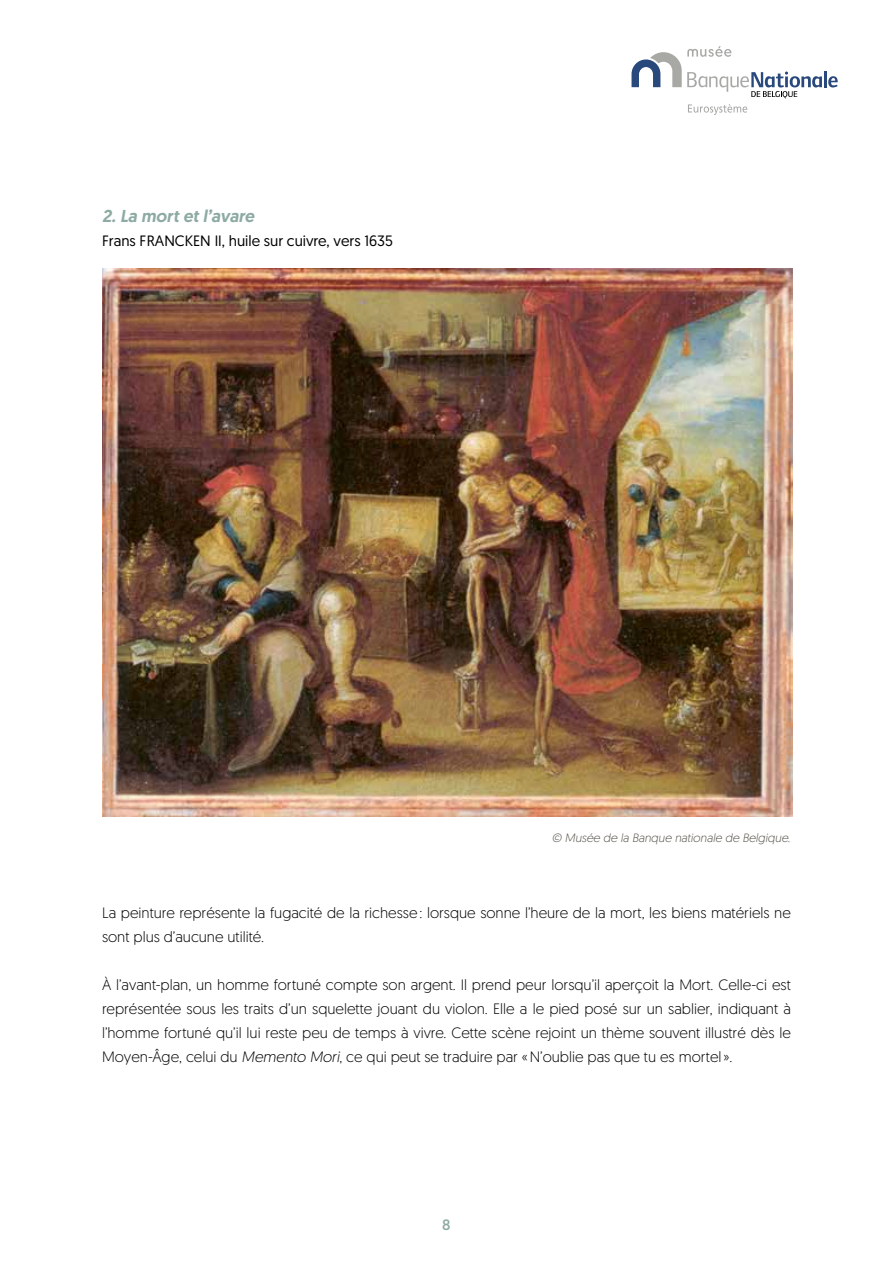
<style>
.page{position:relative;width:893px;height:1263px;background:#fff}
.page>*{position:absolute;margin:0;border:0;box-sizing:border-box;transform-origin:0 0}
.t1{font:italic 500 17.25px "Geomanist";color:#8daaa3}
.t2{font:300 15px/24px "Geomanist";color:#000}
.t3{font:15px "Geomanist";color:#000}
.t4{font:15px "Geomanist";color:#8daaa3}
.t5{font:italic 300 12px "Geomanist";color:#57544b}
.s1{font-style:italic}
</style>
<div class="page">
<hr style="left:824px;top:71px;width:3px;height:16px;background:#29497c">
<svg style="left:828px;top:76px;width:10px;height:11px"></svg>
<svg style="left:688px;top:104px;width:59px;height:11px"></svg>
<svg style="left:631px;top:46px;width:191px;height:52px"></svg>
<img style="left:103px;top:268px;width:689px;height:548px">
<p class="t1" style="left:102px;top:205px;width:154px">2. La mort et l’avare</p>
<p class="t3" style="left:102px;top:231px;width:292px">Frans FRANCKEN II, huile sur cuivre, vers 1635</p>
<p class="t5" style="left:552px;top:830px;width:240px">© Musée de la Banque nationale de Belgique.</p>
<p class="t2" style="left:102px;top:900px;width:690px">La peinture représente la fugacité de la richesse: lorsque sonne l’heure de la mort, les biens matériels ne sont plus d’aucune utilité.</p>
<p class="t2" style="left:102px;top:972px;width:690px;text-align:justify">À l’avant-plan, un homme fortuné compte son argent. Il prend peur lorsqu’il aperçoit la Mort. Celle-ci est représentée sous les traits d’un squelette jouant du violon. Elle a le pied posé sur un sablier, indiquant à l’homme fortuné qu’il lui reste peu de temps à vivre. Cette scène rejoint un thème souvent illustré dès le Moyen-Âge, celui du <span class="s1">Memento Mori</span>, ce qui peut se traduire par «N’oublie pas que tu es mortel».</p>
<p class="t4" style="left:442px;top:1215px;width:10px">8</p>
</div>
